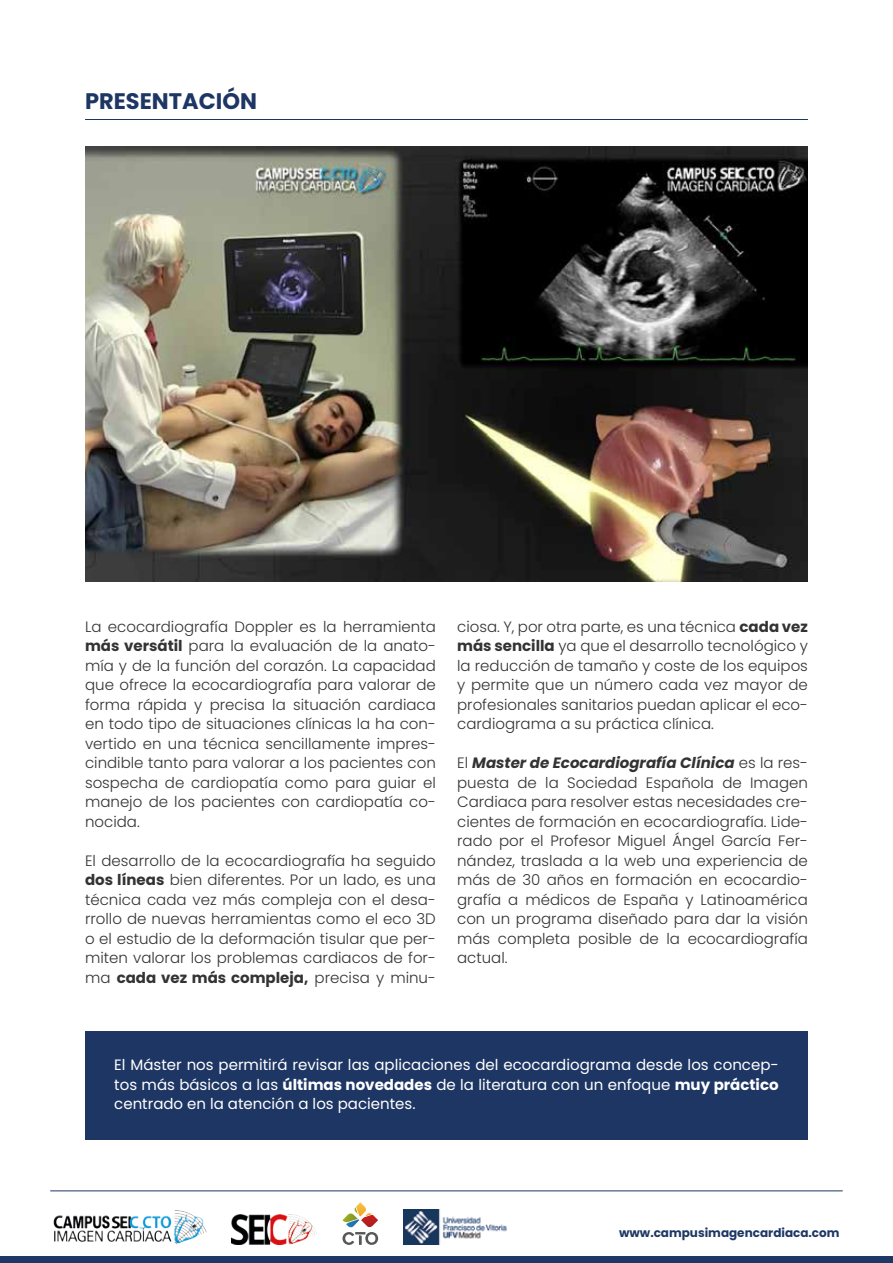
<style>
.page{position:relative;width:893px;height:1263px;background:#fff}
.page>*{position:absolute;margin:0;border:0;box-sizing:border-box;transform-origin:0 0}
.t1{font:700 22.5px "Poppins";color:#1e3664}
.t2{font:300 15px/19.5px "Poppins";color:#333;text-align:justify}
.t3{font:15px/19.5px "Poppins";color:#fff;text-align:justify}
.t4{font:700 12px "Poppins";color:#1e3765}
.s1{font-weight:700}
.s2{font-weight:700;font-style:italic}
</style>
<div class="page">
<hr style="left:51px;top:1190px;width:791px;height:1px;background:#1e3764">
<div style="left:0;top:1257px;width:893px;height:6px;background:#1e3765"></div>
<img style="left:53px;top:1210px;width:153px;height:35px">
<img style="left:404px;top:1209px;width:103px;height:36px">
<svg style="left:342px;top:1202px;width:36px;height:43px"></svg>
<img style="left:232px;top:1215px;width:85px;height:30px">
<div style="left:85px;top:1031px;width:723px;height:109px;background:#1e3664"></div>
<hr style="left:85px;top:119px;width:723px;height:1px;background:#1e3664">
<img style="left:85px;top:147px;width:723px;height:434px">
<h1 class="t1" style="left:85px;top:88px;width:174px">PRESENTACIÓN</h1>
<p class="t2" style="left:85px;top:617px;width:352px">La ecocardiografía Doppler es la herramienta <span class="s1">más versátil</span> para la evaluación de la anato&shy;mía y de la función del corazón. La capacidad que ofrece la ecocardiografía para valorar de forma rápida y precisa la situación cardiaca en todo tipo de situaciones clínicas la ha con&shy;vertido en una técnica sencillamente impres&shy;cindible tanto para valorar a los pacientes con sospecha de cardiopatía como para guiar el manejo de los pacientes con cardiopatía co&shy;nocida.</p>
<p class="t2" style="left:85px;top:851px;width:352px">El desarrollo de la ecocardiografía ha seguido <span class="s1">dos líneas</span> bien diferentes. Por un lado, es una técnica cada vez más compleja con el desa&shy;rrollo de nuevas herramientas como el eco 3D o el estudio de la deformación tisular que per&shy;miten valorar los problemas cardiacos de for&shy;ma <span class="s1">cada vez más compleja,</span> precisa y minu-</p>
<p class="t2" style="left:457px;top:617px;width:352px">ciosa. Y, por otra parte, es una técnica <span class="s1">cada vez más sencilla</span> ya que el desarrollo tecnológico y la reducción de tamaño y coste de los equipos y permite que un número cada vez mayor de profesionales sanitarios puedan aplicar el eco&shy;cardiograma a su práctica clínica.</p>
<p class="t2" style="left:457px;top:753px;width:352px">El <span class="s2">Master de Ecocardiografía Clínica</span> es la res&shy;puesta de la Sociedad Española de Imagen Cardiaca para resolver estas necesidades cre&shy;cientes de formación en ecocardiografía. Lide&shy;rado por el Profesor Miguel Ángel García Fer&shy;nández, traslada a la web una experiencia de más de 30 años en formación en ecocardio&shy;grafía a médicos de España y Latinoamérica con un programa diseñado para dar la visión más completa posible de la ecocardiografía actual.</p>
<p class="t3" style="left:114px;top:1055px;width:666px">El Máster nos permitirá revisar las aplicaciones del ecocardiograma desde los concep&shy;tos más básicos a las <span class="s1">últimas novedades</span> de la literatura con un enfoque <span class="s1">muy práctico </span>centrado en la atención a los pacientes.</p>
<p class="t4" style="left:619px;top:1226px;width:222px">www.campusimagencardiaca.com</p>
</div>
